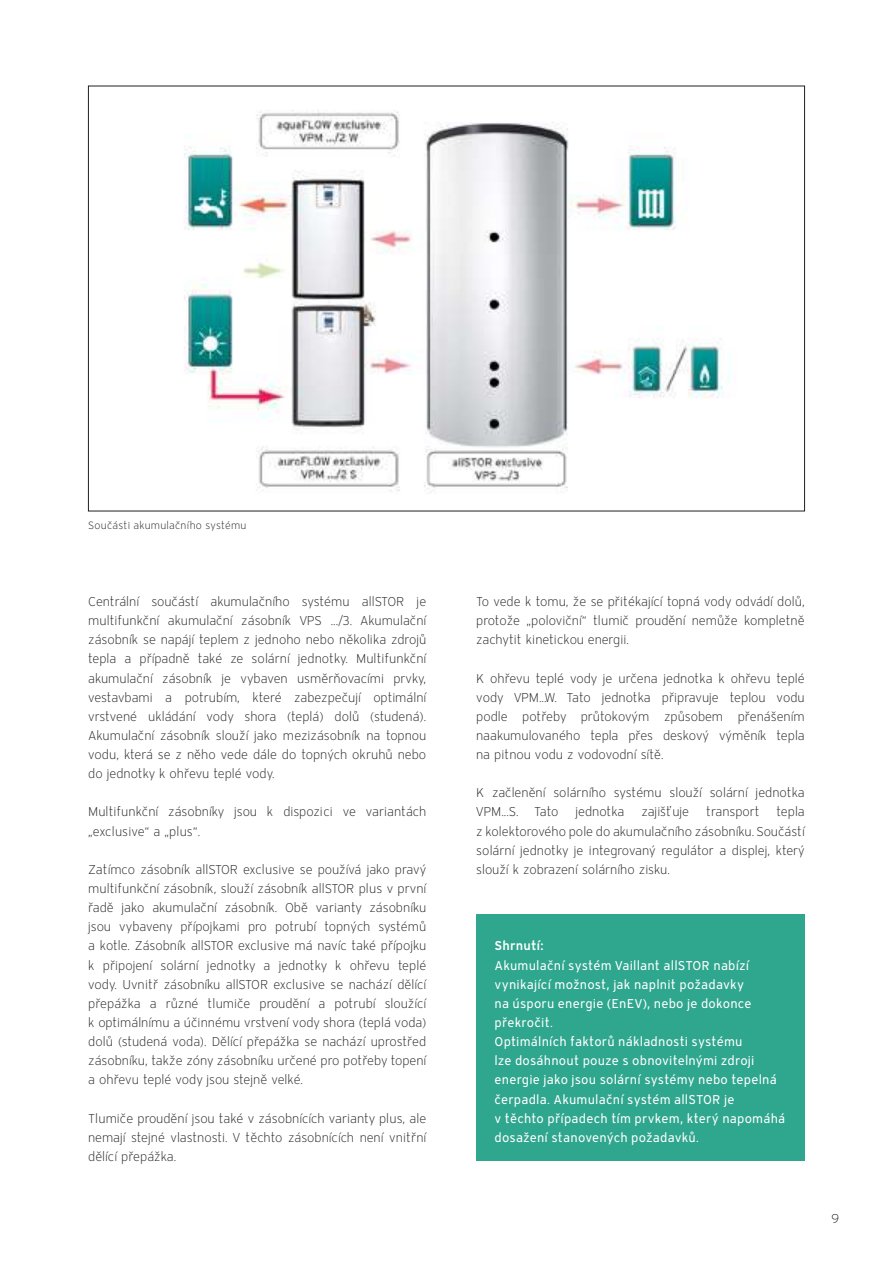
<style>
.page{position:relative;width:893px;height:1263px;background:#fff}
.page>*{position:absolute;margin:0;border:0;box-sizing:border-box;transform-origin:0 0}
.t1{font:300 12.75px/19.2px "Vaillant 16";color:#221f1f;text-align:justify}
.t2{font:12.75px/19.2px "Vaillant 16";letter-spacing:.015em;color:#fff}
.t3{font:600 12.75px "Vaillant 16";letter-spacing:.01em;color:#fff}
.t4{font:300 10.5px "Vaillant 16";letter-spacing:.02em;color:#221f1f}
</style>
<div class="page">
<div style="left:476px;top:914px;width:329px;height:246px;background:#2fa68e"></div>
<img style="left:184px;top:110px;width:546px;height:384px">
<p class="t4" style="left:88px;top:519px;width:160px">Součásti akumulačního systému</p>
<p class="t1" style="left:88px;top:592px;width:340px">Centrální součástí akumulačního systému allSTOR je multifunkční akumulační zásobník VPS .../3. Akumulační zásobník se napájí teplem z jednoho nebo několika zdrojů tepla a případně také ze solární jednotky. Multifunkční akumulační zásobník je vybaven usměrňovacími prvky, vestavbami a potrubím, které zabezpečují optimální vrstvené ukládání vody shora (teplá) dolů (studená).<br>Akumulační zásobník slouží jako mezizásobník na topnou vodu, která se z něho vede dále do topných okruhů nebo do jednotky k ohřevu teplé vody.</p>
<p class="t1" style="left:88px;top:802px;width:340px">Multifunkční zásobníky jsou k dispozici ve variantách „exclusive“ a „plus“.</p>
<p class="t1" style="left:88px;top:860px;width:340px">Zatímco zásobník allSTOR exclusive se používá jako pravý multifunkční zásobník, slouží zásobník allSTOR plus v první řadě jako akumulační zásobník. Obě varianty zásobníku jsou vybaveny přípojkami pro potrubí topných systémů a kotle. Zásobník allSTOR exclusive má navíc také přípojku k připojení solární jednotky a jednotky k ohřevu teplé vody. Uvnitř zásobníku allSTOR exclusive se nachází dělící přepážka a různé tlumiče proudění a potrubí sloužící k optimálnímu a účinnému vrstvení vody shora (teplá voda) dolů (studená voda). Dělící přepážka se nachází uprostřed zásobníku, takže zóny zásobníku určené pro potřeby topení a ohřevu teplé vody jsou stejně velké.</p>
<p class="t1" style="left:88px;top:1108px;width:340px">Tlumiče proudění jsou také v zásobnících varianty plus, ale nemají stejné vlastnosti. V těchto zásobnících není vnitřní dělící přepážka.</p>
<p class="t1" style="left:476px;top:592px;width:330px">To vede k tomu, že se přitékající topná vody odvádí dolů, protože „poloviční“ tlumič proudění nemůže kompletně zachytit kinetickou energii.</p>
<p class="t1" style="left:476px;top:668px;width:330px">K ohřevu teplé vody je určena jednotka k ohřevu teplé vody VPM...W. Tato jednotka připravuje teplou vodu podle potřeby průtokovým způsobem přenášením naakumulovaného tepla přes deskový výměník tepla na pitnou vodu z vodovodní sítě.</p>
<p class="t1" style="left:476px;top:783px;width:330px">K začlenění solárního systému slouží solární jednotka<br>VPM...S. Tato</p>
<p class="t1" style="left:476px;top:802px;width:330px;text-indent:300px">tepla z kolektorového pole do akumulačního zásobníku. Součástí solární jednotky je integrovaný regulátor a displej, který slouží k zobrazení solárního zisku.</p>
<p class="t1" style="left:575px;top:802px;width:51px">jednotka</p>
<p class="t1" style="left:641px;top:802px;width:49px">zajišťuje</p>
<p class="t1" style="left:706px;top:802px;width:55px">transport</p>
<p class="t3" style="left:495px;top:937px;width:50px">Shrnutí:</p>
<p class="t2" style="left:495px;top:955px;width:292px">Akumulační systém Vaillant allSTOR nabízí vynikající možnost, jak naplnit požadavky<br>na úsporu energie (EnEV), nebo je dokonce překročit.<br>Optimálních faktorů nákladnosti systému<br>lze dosáhnout pouze s obnovitelnými zdroji energie jako jsou solární systémy nebo tepelná čerpadla. Akumulační systém allSTOR je<br>v těchto případech tím prvkem, který napomáhá dosažení stanovených požadavků.</p>
<p class="t1" style="left:831px;top:1209px;width:10px">9</p>
</div>
